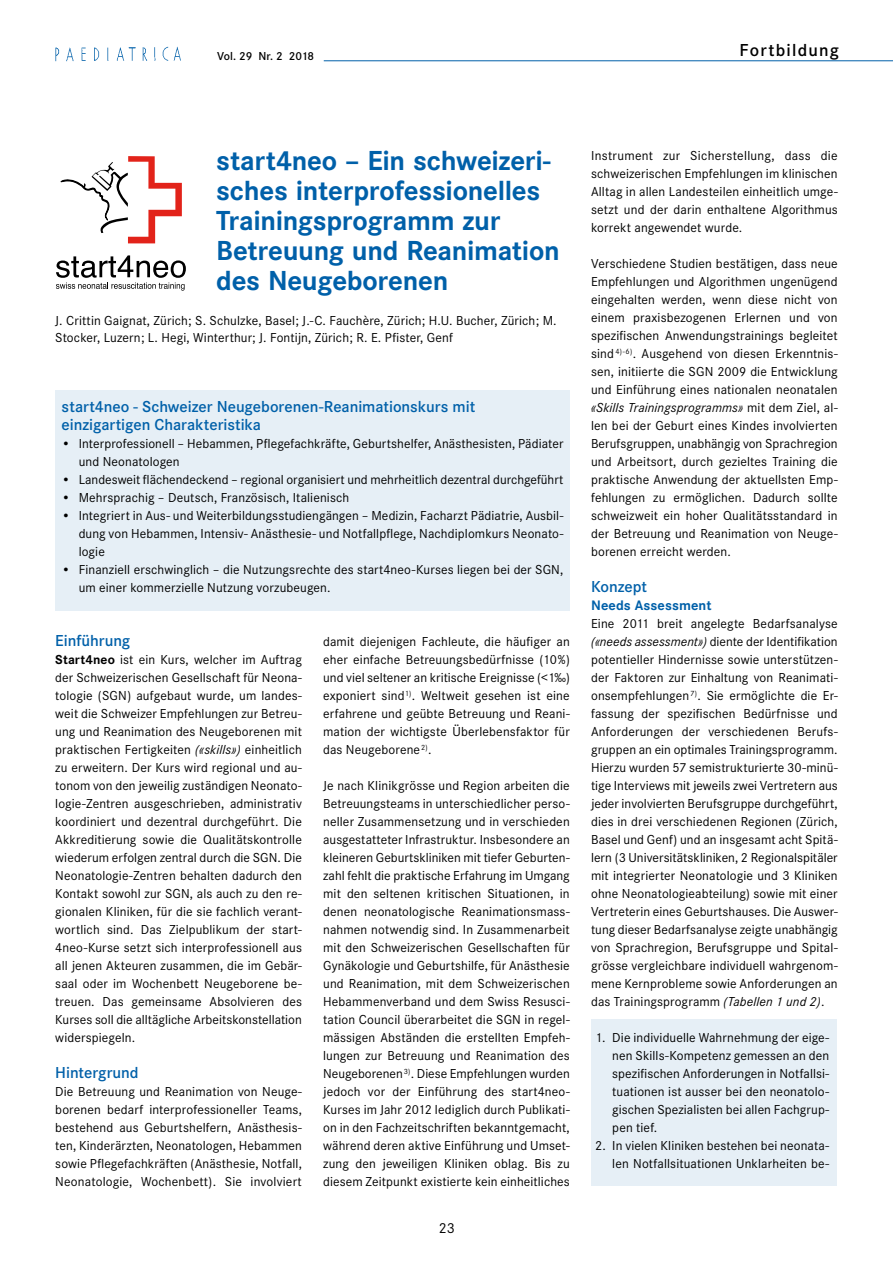
<style>
.page{position:relative;width:893px;height:1263px;background:#fff}
.page>*{position:absolute;margin:0;border:0;box-sizing:border-box;transform-origin:0 0}
.t1{font:700 27px/30px "Corporate SBQ";letter-spacing:-.01em;color:#0060a9}
.t2{font:600 18px "Corporate S";letter-spacing:.07em;color:#000}
.t3{font:600 16.5px/18px "Corporate S";color:#0060a9}
.t4{font:15px "Corporate S";color:#000}
.t5{font:13.5px/18px "Corporate S";letter-spacing:.005em;color:#000;text-align:justify}
.t6{font:700 13.5px "Corporate SBQ";letter-spacing:.005em;color:#0060a9}
.t7{font:600 12px "Corporate S";letter-spacing:-.015em;color:#000}
.s1{font-weight:700}
.s2{font-style:italic}
</style>
<div class="page">
<hr style="left:324px;top:60px;width:569px;height:1px;background:#0060a9">
<img style="left:55px;top:47px;width:126px;height:14px">
<div style="left:592px;top:1019px;width:245px;height:167px;background:#e6eff6"></div>
<div style="left:55px;top:390px;width:515px;height:220px;background:#e6eff6"></div>
<svg style="left:56px;top:255px;width:130px;height:36px"></svg>
<svg style="left:60px;top:156px;width:122px;height:87px"></svg>
<p class="t7" style="left:217px;top:49px;width:99px">Vol. 29 Nr. 2 2018</p>
<h2 class="t2" style="left:739px;top:39px;width:101px">Fortbildung</h2>
<h1 class="t1" style="left:216px;top:146px;width:345px">start4neo – Ein schweizeri&shy;sches interprofessionelles<br>Trainingsprogramm zur<br>Betreuung und Reanimation des Neugeborenen</h1>
<p class="t5" style="left:55px;top:312px;width:503px;line-height:16.5px">J. Crittin Gaignat, Zürich; S. Schulzke, Basel; J.-C. Fauchère, Zürich; H.U. Bucher, Zürich; M.<br>Stocker, Luzern; L. Hegi, Winterthur; J. Fontijn, Zürich; R. E. Pfister, Genf</p>
<p class="t3" style="left:62px;top:398px;width:415px">start4neo - Schweizer Neugeborenen-Reanimationskurs mit einzigartigen Charakteristika</p>
<p class="t5" style="left:79px;top:435px;width:486px;text-indent:-17px">• Interprofessionell – Hebammen, Pflegefachkräfte, Geburtshelfer, Anästhesisten, Pädiater und Neonatologen</p>
<p class="t5" style="left:62px;top:471px;width:503px">• Landesweit flächendeckend – regional organisiert und mehrheitlich dezentral durchgeführt</p>
<p class="t5" style="left:62px;top:489px;width:289px">• Mehrsprachig – Deutsch, Französisch, Italienisch</p>
<p class="t5" style="left:79px;top:507px;width:486px;text-indent:-17px">• Integriert in Aus- und Weiterbildungsstudiengängen – Medizin, Facharzt Pädiatrie, Ausbil&shy;dung von Hebammen, Intensiv- Anästhesie- und Notfallpflege, Nachdiplomkurs Neonato&shy;logie</p>
<p class="t5" style="left:79px;top:561px;width:486px;text-indent:-17px">• Finanziell erschwinglich – die Nutzungsrechte des start4neo-Kurses liegen bei der SGN, um einer kommerzielle Nutzung vorzubeugen.</p>
<p class="t3" style="left:55px;top:632px;width:77px">Einführung</p>
<p class="t5" style="left:55px;top:651px;width:248px"><span class="s1">Start4neo</span> ist ein Kurs, welcher im Auftrag der Schweizerischen Gesellschaft für Neona&shy;tologie (SGN) aufgebaut wurde, um landes&shy;weit die Schweizer Empfehlungen zur Betreu&shy;ung und Reanimation des Neugeborenen mit praktischen Fertigkeiten <span class="s2">(«skills»)</span> einheitlich zu erweitern. Der Kurs wird regional und au&shy;tonom von den jeweilig zuständigen Neonato&shy;logie-Zentren ausgeschrieben, administrativ koordiniert und dezentral durchgeführt. Die Akkreditierung sowie die Qualitätskontrolle wiederum erfolgen zentral durch die SGN. Die Neonatologie-Zentren behalten dadurch den Kontakt sowohl zur SGN, als auch zu den re&shy;gionalen Kliniken, für die sie fachlich verant&shy;wortlich sind. Das Zielpublikum der start-4neo-Kurse setzt sich interprofessionell aus all jenen Akteuren zusammen, die im Gebär&shy;saal oder im Wochenbett Neugeborene be&shy;treuen. Das gemeinsame Absolvieren des Kurses soll die alltägliche Arbeitskonstellation widerspiegeln.</p>
<p class="t3" style="left:55px;top:1064px;width:85px">Hintergrund</p>
<p class="t5" style="left:55px;top:1083px;width:248px">Die Betreuung und Reanimation von Neuge&shy;borenen bedarf interprofessioneller Teams, bestehend aus Geburtshelfern, Anästhesis&shy;ten, Kinderärzten, Neonatologen, Hebammen sowie Pflegefachkräften (Anästhesie, Notfall, Neonatologie, Wochenbett). Sie involviert</p>
<p class="t5" style="left:323px;top:633px;width:248px">damit diejenigen Fachleute, die häufiger an eher einfache Betreuungsbedürfnisse (10%) und viel seltener an kritische Ereignisse (&lt;1‰) exponiert sind<sup>1)</sup>. Weltweit gesehen ist eine erfahrene und geübte Betreuung und Reani&shy;mation der wichtigste Überlebensfaktor für das Neugeborene<sup>2)</sup>.</p>
<p class="t5" style="left:323px;top:777px;width:248px">Je nach Klinikgrösse und Region arbeiten die Betreuungsteams in unterschiedlicher perso&shy;neller Zusammensetzung und in verschieden ausgestatteter Infrastruktur. Insbesondere an kleineren Geburtskliniken mit tiefer Geburten&shy;zahl fehlt die praktische Erfahrung im Umgang mit den seltenen kritischen Situationen, in denen neonatologische Reanimationsmass&shy;nahmen notwendig sind. In Zusammenarbeit mit den Schweizerischen Gesellschaften für Gynäkologie und Geburtshilfe, für Anästhesie und Reanimation, mit dem Schweizerischen Hebammenverband und dem Swiss Resusci&shy;tation Council überarbeitet die SGN in regel&shy;mässigen Abständen die erstellten Empfeh&shy;lungen zur Betreuung und Reanimation des Neugeborenen<sup>3)</sup>. Diese Empfehlungen wurden jedoch vor der Einführung des start4neo-Kurses im Jahr 2012 lediglich durch Publikati&shy;on in den Fachzeitschriften bekanntgemacht, während deren aktive Einführung und Umset&shy;zung den jeweiligen Kliniken oblag. Bis zu diesem Zeitpunkt existierte kein einheitliches</p>
<p class="t4" style="left:439px;top:1219px;width:17px">23</p>
<p class="t5" style="left:591px;top:147px;width:248px">Instrument zur Sicherstellung, dass die schweizerischen Empfehlungen im klinischen Alltag in allen Landesteilen einheitlich umge&shy;setzt und der darin enthaltene Algorithmus korrekt angewendet wurde.</p>
<p class="t5" style="left:591px;top:255px;width:248px">Verschiedene Studien bestätigen, dass neue Empfehlungen und Algorithmen ungenügend eingehalten werden, wenn diese nicht von einem praxisbezogenen Erlernen und von spezifischen Anwendungstrainings begleitet sind <sup>4)-6)</sup>. Ausgehend von diesen Erkenntnis&shy;sen, initiierte die SGN 2009 die Entwicklung und Einführung eines nationalen neonatalen <span class="s2">«Skills Trainingsprogramms»</span> mit dem Ziel, al&shy;len bei der Geburt eines Kindes involvierten Berufsgruppen, unabhängig von Sprachregion und Arbeitsort, durch gezieltes Training die praktische Anwendung der aktuellsten Emp&shy;fehlungen zu ermöglichen. Dadurch sollte schweizweit ein hoher Qualitätsstandard in der Betreuung und Reanimation von Neuge&shy;borenen erreicht werden.</p>
<p class="t3" style="left:591px;top:578px;width:57px">Konzept</p>
<p class="t6" style="left:591px;top:597px;width:122px">Needs Assessment</p>
<p class="t5" style="left:591px;top:615px;width:248px">Eine 2011 breit angelegte Bedarfsanalyse <span class="s2">(«needs assessment»)</span> diente der Identifikation potentieller Hindernisse sowie unterstützen&shy;der Faktoren zur Einhaltung von Reanimati&shy;onsempfehlungen <sup>7)</sup>. Sie ermöglichte die Er&shy;fassung der spezifischen Bedürfnisse und Anforderungen der verschiedenen Berufs&shy;gruppen an ein optimales Trainingsprogramm.<br>Hierzu wurden 57 semistrukturierte 30-minü&shy;tige Interviews mit jeweils zwei Vertretern aus jeder involvierten Berufsgruppe durchgeführt, dies in drei verschiedenen Regionen (Zürich, Basel und Genf) und an insgesamt acht Spitä&shy;lern (3 Universitätskliniken, 2 Regionalspitäler mit integrierter Neonatologie und 3 Kliniken ohne Neonatologieabteilung) sowie mit einer Vertreterin eines Geburtshauses. Die Auswer&shy;tung dieser Bedarfsanalyse zeigte unabhängig von Sprachregion, Berufsgruppe und Spital&shy;grösse vergleichbare individuell wahrgenom&shy;mene Kernprobleme sowie Anforderungen an das Trainingsprogramm <span class="s2">(Tabellen 1 und 2)</span>.</p>
<p class="t5" style="left:612px;top:1029px;width:218px;text-indent:-17px">1. Die individuelle Wahrnehmung der eige&shy;nen Skills-Kompetenz gemessen an den spezifischen Anforderungen in Notfallsi&shy;tuationen ist ausser bei den neonatolo&shy;gischen Spezialisten bei allen Fachgrup&shy;pen tief.</p>
<p class="t5" style="left:595px;top:1137px;width:235px;text-align:right">2. In vielen Kliniken bestehen bei neonata&shy;len Notfallsituationen Unklarheiten be-</p>
</div>
